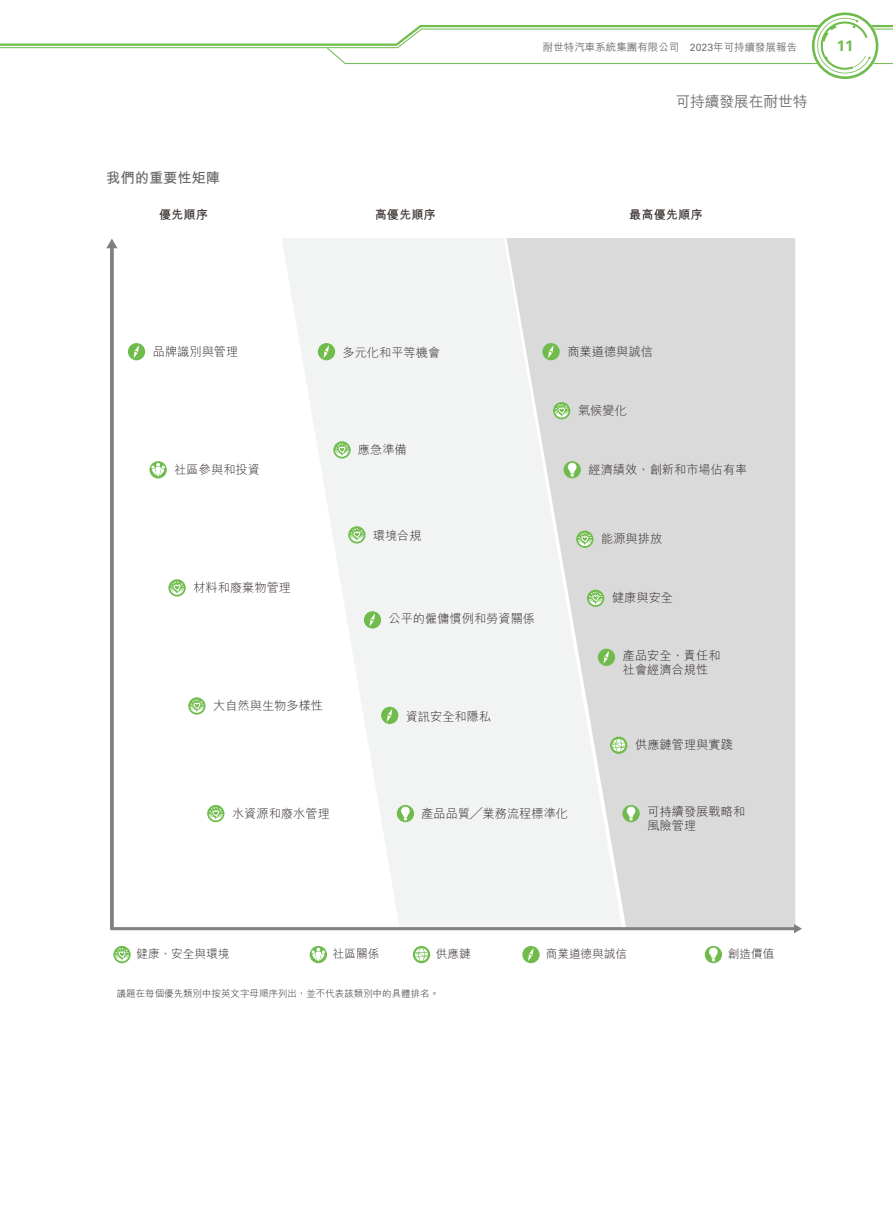
<style>
.page{position:relative;width:893px;height:1212px;background:#fff}
.page>*{position:absolute;margin:0;border:0;box-sizing:border-box;transform-origin:0 0}
.t1{font:500 15px "M Hei HK";letter-spacing:-.02em;color:#727272}
.t2{font:700 15px "Univers LT Std";color:#6fbb4c}
.t3{font:700 14.25px "M Hei HK";color:#666565}
.t4{font:12.15px/14.7px "M Hei HK Light E Ten B5 H";letter-spacing:.005em;color:#2e2624}
.t5{font:12.15px "M Hei HK Bold E Ten B5 H";letter-spacing:.005em;color:#2e2624}
.t6{font:11.7px "M Hei HK Light E Ten B5 H";letter-spacing:-.005em;color:#2e2624}
.t7{font:500 10.5px "M Hei HK";color:#727272}
.t8{font:9.45px "M Hei HK Light E Ten B5 H";color:#2e2624}
.s1{font-family:"Univers LT Std";font-weight:400}
</style>
<div class="page">
<svg style="left:0;top:12px;width:893px;height:68px"></svg>
<div style="left:622px;top:238px;width:173px;height:689px;background:#dadada"></div>
<svg style="left:282px;top:238px;width:340px;height:689px;fill:#f2f3f3"></svg>
<hr style="left:111px;top:927px;width:684px;height:3px;background:#808081">
<svg style="left:794px;top:924px;width:8px;height:9px"></svg>
<svg style="left:110px;top:248px;width:4px;height:682px;background:#878788"></svg>
<svg style="left:106px;top:239px;width:12px;height:9px"></svg>
<svg style="left:207px;top:805px;width:17px;height:17px"></svg>
<svg style="left:209px;top:807px;width:14px;height:13px"></svg>
<svg style="left:168px;top:579px;width:18px;height:17px"></svg>
<svg style="left:170px;top:581px;width:14px;height:14px"></svg>
<svg style="left:188px;top:697px;width:18px;height:18px"></svg>
<svg style="left:190px;top:699px;width:14px;height:14px"></svg>
<svg style="left:149px;top:461px;width:18px;height:17px"></svg>
<svg style="left:151px;top:463px;width:14px;height:14px"></svg>
<div style="left:128px;top:343px;width:17px;height:17px;background:#6fbb4c;border-radius:50%"></div>
<svg style="left:134px;top:345px;width:5px;height:13px"></svg>
<svg style="left:113px;top:946px;width:18px;height:17px"></svg>
<svg style="left:115px;top:948px;width:14px;height:13px"></svg>
<svg style="left:310px;top:946px;width:17px;height:17px"></svg>
<svg style="left:312px;top:947px;width:13px;height:14px"></svg>
<div style="left:522px;top:946px;width:18px;height:17px;background:#6fbb4c;border-radius:50%"></div>
<svg style="left:528px;top:949px;width:5px;height:12px"></svg>
<div style="left:413px;top:946px;width:17px;height:17px;background:#6fbb4c;border-radius:50%"></div>
<svg style="left:415px;top:948px;width:13px;height:13px"></svg>
<div style="left:705px;top:946px;width:17px;height:17px;background:#6fbb4c;border-radius:50%"></div>
<svg style="left:709px;top:947px;width:9px;height:14px"></svg>
<svg style="left:333px;top:441px;width:18px;height:17px"></svg>
<svg style="left:335px;top:443px;width:14px;height:14px"></svg>
<svg style="left:348px;top:526px;width:17px;height:17px"></svg>
<svg style="left:350px;top:528px;width:14px;height:14px"></svg>
<div style="left:381px;top:707px;width:17px;height:17px;background:#6fbb4c;border-radius:50%"></div>
<svg style="left:387px;top:709px;width:5px;height:13px"></svg>
<div style="left:318px;top:343px;width:17px;height:17px;background:#6fbb4c;border-radius:50%"></div>
<svg style="left:324px;top:345px;width:5px;height:13px"></svg>
<div style="left:364px;top:611px;width:17px;height:17px;background:#6fbb4c;border-radius:50%"></div>
<svg style="left:369px;top:613px;width:6px;height:13px"></svg>
<div style="left:397px;top:805px;width:17px;height:17px;background:#6fbb4c;border-radius:50%"></div>
<svg style="left:401px;top:806px;width:9px;height:14px"></svg>
<svg style="left:553px;top:402px;width:17px;height:17px"></svg>
<svg style="left:555px;top:404px;width:13px;height:13px"></svg>
<svg style="left:587px;top:590px;width:17px;height:17px"></svg>
<svg style="left:589px;top:591px;width:13px;height:14px"></svg>
<svg style="left:576px;top:531px;width:17px;height:17px"></svg>
<svg style="left:578px;top:532px;width:14px;height:14px"></svg>
<div style="left:542px;top:343px;width:18px;height:17px;background:#6fbb4c;border-radius:50%"></div>
<svg style="left:548px;top:345px;width:6px;height:13px"></svg>
<svg style="left:610px;top:737px;width:17px;height:17px"></svg>
<svg style="left:612px;top:739px;width:13px;height:13px"></svg>
<svg style="left:564px;top:461px;width:17px;height:17px"></svg>
<svg style="left:568px;top:463px;width:8px;height:14px"></svg>
<svg style="left:622px;top:805px;width:18px;height:17px"></svg>
<svg style="left:627px;top:806px;width:8px;height:14px"></svg>
<div style="left:598px;top:649px;width:17px;height:17px;background:#6fbb4c;border-radius:50%"></div>
<svg style="left:603px;top:651px;width:6px;height:13px"></svg>
<p class="t7" style="left:543px;top:40px;width:256px">耐世特汽車系統集團有限公司 <span class="s1">2023</span>年可持續發展報告</p>
<p class="t2" style="left:837px;top:37px;width:18px">11</p>
<p class="t3" style="left:106px;top:167px;width:115px">我們的重要性矩陣</p>
<p class="t1" style="left:675px;top:91px;width:134px">可持續發展在耐世特</p>
<p class="t5" style="left:159px;top:206px;width:50px">優先順序</p>
<p class="t5" style="left:375px;top:206px;width:63px">高優先順序</p>
<p class="t5" style="left:629px;top:206px;width:75px">最高優先順序</p>
<p class="t4" style="left:153px;top:344px;width:87px">品牌識別與管理</p>
<p class="t4" style="left:342px;top:345px;width:99px">多元化和平等機會</p>
<p class="t4" style="left:174px;top:462px;width:87px">社區參與和投資</p>
<p class="t4" style="left:193px;top:580px;width:99px">材料和廢棄物管理</p>
<p class="t4" style="left:213px;top:698px;width:112px">大自然與生物多樣性</p>
<p class="t4" style="left:358px;top:442px;width:50px">應急準備</p>
<p class="t4" style="left:373px;top:527px;width:50px">環境合規</p>
<p class="t4" style="left:388px;top:610px;width:148px">公平的僱傭慣例和勞資關係</p>
<p class="t4" style="left:406px;top:709px;width:87px">資訊安全和隱私</p>
<p class="t4" style="left:567px;top:344px;width:87px">商業道德與誠信</p>
<p class="t4" style="left:578px;top:403px;width:50px">氣候變化</p>
<p class="t4" style="left:589px;top:462px;width:160px">經濟績效、創新和市場佔有率</p>
<p class="t4" style="left:601px;top:531px;width:63px">能源與排放</p>
<p class="t4" style="left:612px;top:590px;width:63px">健康與安全</p>
<p class="t4" style="left:623px;top:647px;width:99px">產品安全、責任和社會經濟合規性</p>
<p class="t4" style="left:635px;top:737px;width:99px">供應鏈管理與實踐</p>
<p class="t4" style="left:232px;top:805px;width:99px">水資源和廢水管理</p>
<p class="t4" style="left:421px;top:805px;width:148px">產品品質／業務流程標準化</p>
<p class="t4" style="left:647px;top:803px;width:99px">可持續發展戰略和風險管理</p>
<p class="t6" style="left:136px;top:945px;width:94px">健康、安全與環境</p>
<p class="t6" style="left:333px;top:945px;width:48px">社區關係</p>
<p class="t6" style="left:436px;top:945px;width:36px">供應鏈</p>
<p class="t6" style="left:546px;top:945px;width:83px">商業道德與誠信</p>
<p class="t6" style="left:728px;top:945px;width:48px">創造價值</p>
<p class="t8" style="left:117px;top:987px;width:324px">議題在每個優先類別中按英文字母順序列出，並不代表該類別中的具體排名。</p>
</div>
